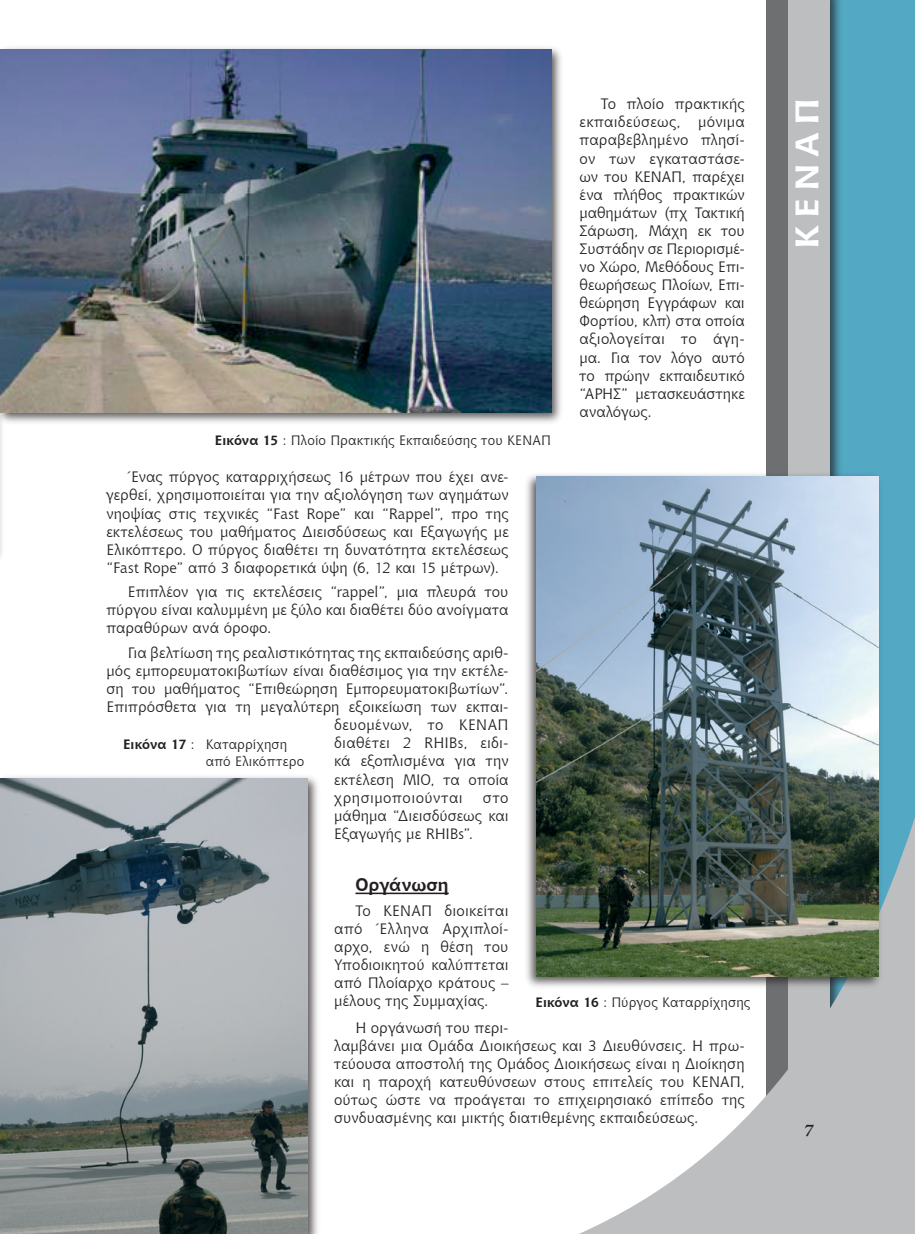
<style>
.page{position:relative;width:915px;height:1234px;background:#fff}
.page>*{position:absolute;margin:0;border:0;box-sizing:border-box;transform-origin:0 0}
.t1{font:700 32.4px "Chianti BT";color:#fff;scale:1.11 1}
.t2{font:700 18px "Chianti BT";letter-spacing:.005em;color:#231f20}
.t3{font:15px/18px "Chianti BT";letter-spacing:.01em;color:#231f20;text-align:justify}
.t4{font:15px "Chianti BT";letter-spacing:.03em;color:#231f20}
.t5{font:13.5px/16.2px "Chianti BT";letter-spacing:.01em;color:#231f20}
.s1{font-weight:700}
</style>
<div class="page">
<div style="left:791px;top:0;width:123px;height:1233px;background:#53a8c4"></div>
<div style="left:782px;top:0;width:60px;height:1233px;background:#231f20;opacity:.75"></div>
<div style="left:787px;top:0;width:42px;height:1233px;background:#bcbec0"></div>
<div style="left:765px;top:0;width:22px;height:1233px;background:#6d6f71"></div>
<svg style="left:581px;top:820px;width:333px;height:413px;fill:#bcbec0"></svg>
<hr style="left:355px;top:892px;width:93px;height:1px;background:#231f20">
<div style="left:0;top:163px;width:5px;height:403px;background:#f8f7f8"></div>
<div style="left:0;top:45px;width:563px;height:382px;background:#231f20;opacity:.75"></div>
<img style="left:0;top:50px;width:551px;height:362px">
<div style="left:523px;top:471px;width:361px;height:519px;background:#231f20;opacity:.75"></div>
<img style="left:536px;top:476px;width:342px;height:499px">
<div style="left:0;top:773px;width:321px;height:460px;background:#231f20;opacity:.75"></div>
<img style="left:0;top:778px;width:307px;height:455px">
<svg style="left:804px;top:1124px;width:9px;height:12px"></svg>
<p class="t5" style="left:215px;top:431px;width:337px"><span class="s1">Εικόνα 15</span> : Πλοίο Πρακτικής Εκπαιδεύσης του ΚΕΝΑΠ</p>
<p class="t3" style="left:579px;top:94px;width:167px;text-indent:21px">Το πλοίο πρακτικής εκπαιδεύσεως, μόνιμα παραβεβλημένο πλησί&shy;ον των εγκαταστάσε&shy;ων του ΚΕΝΑΠ, παρέχει ένα πλήθος πρακτικών μαθημάτων (πχ Τακτική Σάρωση, Μάχη εκ του Συστάδην σε Περιορισμέ&shy;νο Χώρο, Μεθόδους Επι&shy;θεωρήσεως Πλοίων, Επι&shy;θεώρηση Εγγράφων και Φορτίου, κλπ) στα οποία αξιολογείται το άγη&shy;μα. Για τον λόγο αυτό το πρώην εκπαιδευτικό “ΑΡΗΣ” μετασκευάστηκε αναλόγως.</p>
<p class="t3" style="left:106px;top:467px;width:403px;text-indent:21px">Ένας πύργος καταρριχήσεως 16 μέτρων που έχει ανε&shy;γερθεί, χρησιμοποιείται για την αξιολόγηση των αγημάτων νηοψίας στις τεχνικές “Fast Rope” και “Rappel”, προ της εκτελέσεως του μαθήματος Διεισδύσεως και Εξαγωγής με Ελικόπτερο. Ο πύργος διαθέτει τη δυνατότητα εκτελέσεως “Fast Rope” από 3 διαφορετικά ύψη (6, 12 και 15 μέτρων).</p>
<p class="t3" style="left:106px;top:582px;width:403px;text-indent:21px">Επιπλέον για τις εκτελέσεις “rappel”, μια πλευρά του πύργου είναι καλυμμένη με ξύλο και διαθέτει δύο ανοίγματα παραθύρων ανά όροφο.</p>
<p class="t3" style="left:128px;top:643px;width:382px">Για βελτίωση της ρεαλιστικότητας της εκπαιδεύσης αριθ-</p>
<p class="t3" style="left:106px;top:661px;width:403px">μός εμπορευματοκιβωτίων είναι διαθέσιμος για την εκτέλε-</p>
<p class="t3" style="left:106px;top:679px;width:403px">ση του μαθήματος “Επιθεώρηση Εμπορευματοκιβωτίων”.</p>
<p class="t3" style="left:106px;top:697px;width:403px">Επιπρόσθετα για τη μεγαλύτερη εξοικείωση των εκπαι-</p>
<p class="t3" style="left:334px;top:715px;width:176px">δευομένων, το ΚΕΝΑΠ</p>
<p class="t3" style="left:334px;top:733px;width:176px">διαθέτει 2 RHIBs, ειδι-</p>
<p class="t3" style="left:334px;top:751px;width:176px">κά εξοπλισμένα για την</p>
<p class="t3" style="left:334px;top:769px;width:176px">εκτέλεση MIO, τα οποία</p>
<p class="t4" style="left:334px;top:787px;width:130px">χρησιμοποιούνται</p>
<p class="t5" style="left:206px;top:736px;width:100px;text-indent:-82px"><span class="s1">Εικόνα 17</span> : Καταρρίχηση από Ελικόπτερο</p>
<p class="t3" style="left:334px;top:787px;width:176px;text-indent:148px">στο μάθημα “Διεισδύσεως και Εξαγωγής με RHIBs”.</p>
<p class="t2" style="left:355px;top:872px;width:95px">Οργάνωση</p>
<p class="t3" style="left:334px;top:900px;width:176px;text-indent:21px">Το ΚΕΝΑΠ διοικείται από Έλληνα Αρχιπλοί&shy;αρχο, ενώ η θέση του Υποδιοικητού καλύπτεται από Πλοίαρχο κράτους – μέλους της Συμμαχίας.</p>
<p class="t3" style="left:334px;top:1017px;width:412px;text-align:left;text-indent:21px">Η οργάνωσή του περι-<br>λαμβάνει μια Ομάδα Διοικήσεως και 3 Διευθύνσεις. Η πρω&shy;τεύουσα αποστολή της Ομάδος Διοικήσεως είναι η Διοίκηση και η παροχή κατευθύνσεων στους επιτελείς του ΚΕΝΑΠ, ούτως ώστε να προάγεται το επιχειρησιακό επίπεδο της συνδυασμένης και μικτής διατιθεμένης εκπαιδεύσεως.</p>
<p class="t5" style="left:535px;top:993px;width:216px"><span class="s1">Εικόνα 16</span> : Πύργος Καταρρίχησης</p>
<h1 class="t1" style="left:784px;top:249px;width:137px;rotate:-90deg">ΚΕΝΑΠ</h1>
</div>
